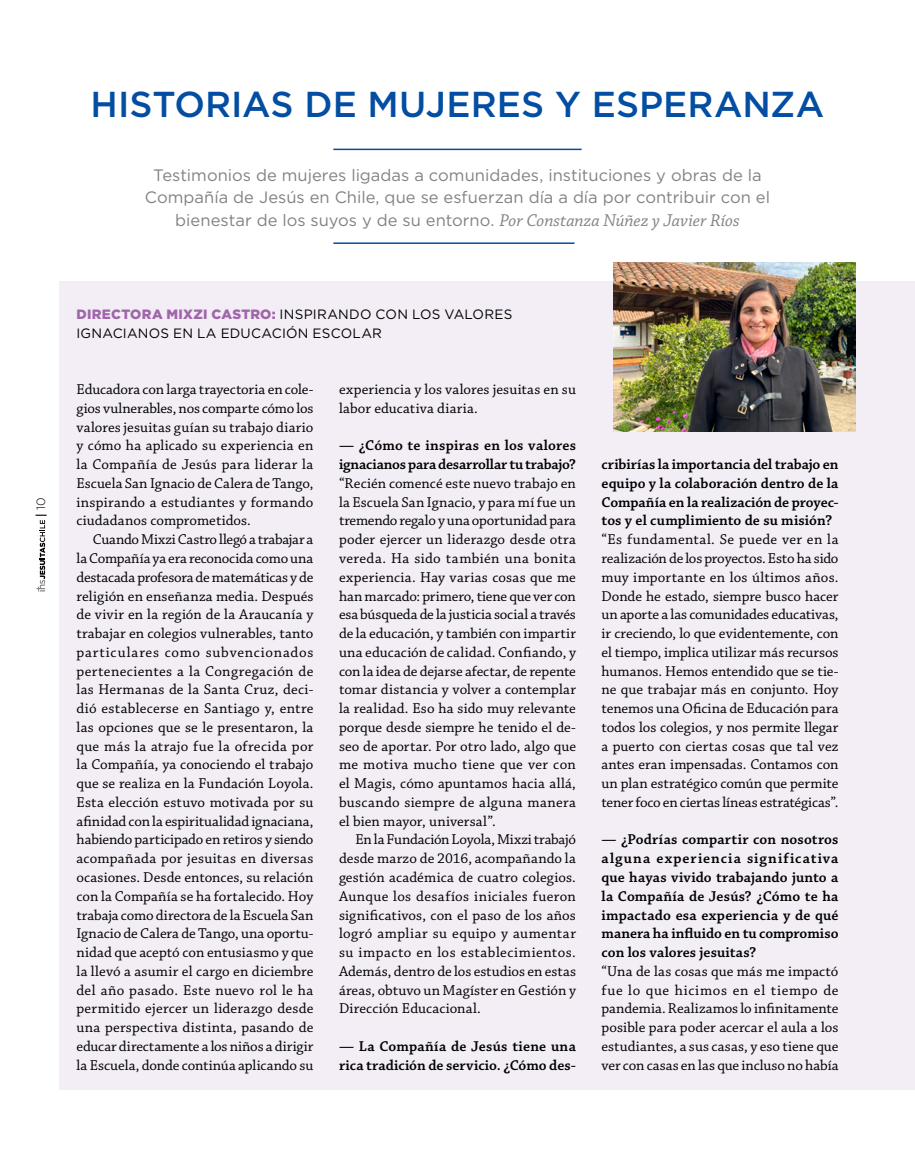
<style>
.page{position:relative;width:915px;height:1149px;background:#fff}
.page>*{position:absolute;margin:0;border:0;box-sizing:border-box;transform-origin:0 0}
.t1{font:500 36px "Gotham";color:#034ea2}
.t2{font:16.5px/22.5px "Gotham";color:#808285;text-align:center}
.t3{font:15px/18.8px "Chaparral Pro";letter-spacing:.005em;color:#000;text-align:justify}
.t4{font:600 15px/18.8px "Chaparral Pro";letter-spacing:.01em;color:#000}
.t5{font:13.5px/18.8px "Gotham";letter-spacing:.015em;color:#000}
.t6{font:300 12px "Gotham";color:#000}
.s1{font-family:"Chaparral Pro";font-style:italic;font-size:18px}
.s2{font-weight:900;color:#a066aa}
</style>
<div class="page">
<div style="left:59px;top:281px;width:855px;height:808px;background:#f3edf6"></div>
<hr style="left:333px;top:242px;width:241px;height:2px;background:#034ea2">
<hr style="left:333px;top:148px;width:248px;height:2px;background:#034ea2">
<img style="left:613px;top:262px;width:242px;height:169px">
<svg style="left:36px;top:514px;width:11px;height:77px"></svg>
<h1 class="t1" style="left:91px;top:81px;width:735px">HISTORIAS DE MUJERES Y ESPERANZA</h1>
<p class="t2" style="left:145px;top:163px;width:626px">Testimonios de mujeres ligadas a comunidades, instituciones y obras de la<br>Compañía de Jesús en Chile, que se esfuerzan día a día por contribuir con el bienestar de los suyos y de su entorno. <span class="s1">Por Constanza Núñez y Javier Ríos</span></p>
<p class="t6" style="left:33px;top:510px;width:14px;rotate:-90deg">10</p>
<p class="t5" style="left:76px;top:304px;width:437px"><span class="s2">DIRECTORA MIXZI CASTRO:</span> INSPIRANDO CON LOS VALORES<br>IGNACIANOS EN LA EDUCACIÓN ESCOLAR</p>
<p class="t3" style="left:76px;top:380px;width:238px">Educadora con larga trayectoria en cole&shy;gios vulnerables, nos comparte cómo los valores jesuitas guían su trabajo diario y cómo ha aplicado su experiencia en la Compañía de Jesús para liderar la Escuela San Ignacio de Calera de Tango, inspirando a estudiantes y formando ciudadanos comprometidos.</p>
<p class="t3" style="left:76px;top:530px;width:238px;text-indent:16px">Cuando Mixzi Castro llegó a trabajar a la Compañía ya era reconocida como una destacada profesora de matemáticas y de religión en enseñanza media. Después de vivir en la región de la Araucanía y trabajar en colegios vulnerables, tanto particulares como subvencionados pertenecientes a la Congregación de las Hermanas de la Santa Cruz, deci&shy;dió establecerse en Santiago y, entre las opciones que se le presentaron, la que más la atrajo fue la ofrecida por la Compañía, ya conociendo el trabajo que se realiza en la Fundación Loyola.<br>Esta elección estuvo motivada por su afinidad con la espiritualidad ignaciana, habiendo participado en retiros y siendo acompañada por jesuitas en diversas ocasiones. Desde entonces, su relación con la Compañía se ha fortalecido. Hoy trabaja como directora de la Escuela San Ignacio de Calera de Tango, una oportu&shy;nidad que aceptó con entusiasmo y que la llevó a asumir el cargo en diciembre del año pasado. Este nuevo rol le ha permitido ejercer un liderazgo desde una perspectiva distinta, pasando de educar directamente a los niños a dirigir la Escuela, donde continúa aplicando su</p>
<p class="t3" style="left:339px;top:380px;width:238px">experiencia y los valores jesuitas en su labor educativa diaria.</p>
<p class="t4" style="left:339px;top:436px;width:238px">— ¿Cómo te inspiras en los valores ignacianos para desarrollar tu trabajo?</p>
<p class="t3" style="left:339px;top:474px;width:238px">“Recién comencé este nuevo trabajo en la Escuela San Ignacio, y para mí fue un tremendo regalo y una oportunidad para poder ejercer un liderazgo desde otra vereda. Ha sido también una bonita experiencia. Hay varias cosas que me han marcado: primero, tiene que ver con esa búsqueda de la justicia social a través de la educación, y también con impartir una educación de calidad. Confiando, y con la idea de dejarse afectar, de repente tomar distancia y volver a contemplar la realidad. Eso ha sido muy relevante porque desde siempre he tenido el de&shy;seo de aportar. Por otro lado, algo que me motiva mucho tiene que ver con el Magis, cómo apuntamos hacia allá, buscando siempre de alguna manera el bien mayor, universal”.</p>
<p class="t3" style="left:339px;top:830px;width:238px;text-indent:16px">En la Fundación Loyola, Mixzi trabajó desde marzo de 2016, acompañando la gestión académica de cuatro colegios.<br>Aunque los desafíos iniciales fueron significativos, con el paso de los años logró ampliar su equipo y aumentar su impacto en los establecimientos.<br>Además, dentro de los estudios en estas áreas, obtuvo un Magíster en Gestión y Dirección Educacional.</p>
<p class="t4" style="left:339px;top:1036px;width:238px">— La Compañía de Jesús tiene una rica tradición de servicio. ¿Cómo des-</p>
<p class="t4" style="left:601px;top:455px;width:238px;text-align:justify">cribirías la importancia del trabajo en equipo y la colaboración dentro de la Compañía en la realización de proyec&shy;tos y el cumplimiento de su misión?</p>
<p class="t3" style="left:601px;top:530px;width:238px">“Es fundamental. Se puede ver en la realización de los proyectos. Esto ha sido muy importante en los últimos años.<br>Donde he estado, siempre busco hacer un aporte a las comunidades educativas, ir creciendo, lo que evidentemente, con el tiempo, implica utilizar más recursos humanos. Hemos entendido que se tie&shy;ne que trabajar más en conjunto. Hoy tenemos una Oficina de Educación para todos los colegios, y nos permite llegar a puerto con ciertas cosas que tal vez antes eran impensadas. Contamos con un plan estratégico común que permite tener foco en ciertas líneas estratégicas”.</p>
<p class="t4" style="left:601px;top:830px;width:238px;text-align:justify">— ¿Podrías compartir con nosotros alguna experiencia significativa que hayas vivido trabajando junto a la Compañía de Jesús? ¿Cómo te ha impactado esa experiencia y de qué manera ha influido en tu compromiso con los valores jesuitas?</p>
<p class="t3" style="left:601px;top:961px;width:238px">“Una de las cosas que más me impactó fue lo que hicimos en el tiempo de pandemia. Realizamos lo infinitamente posible para poder acercar el aula a los estudiantes, a sus casas, y eso tiene que ver con casas en las que incluso no había</p>
</div>
